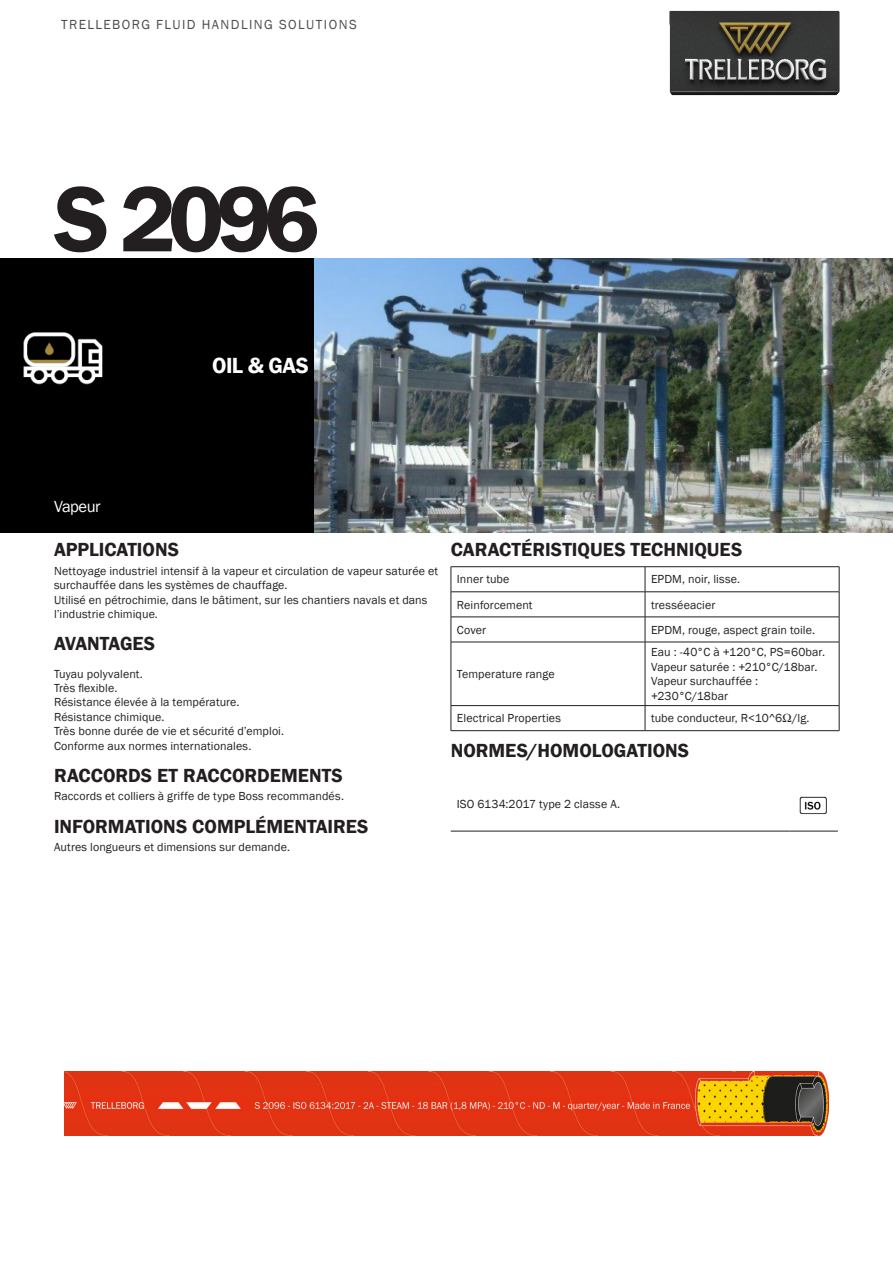
<style>
.page{position:relative;width:893px;height:1263px;background:#fff}
.page>*{position:absolute;margin:0;border:0;box-sizing:border-box;transform-origin:0 0}
._002_PRODUCT_NAME_1{font:600 96px "Franklin Gothic";color:#231f20}
._004_MARKET_SEGMENT{font:600 22.5px "Franklin Gothic";letter-spacing:-.02em;color:#fff}
.Title_Bold{font:600 19.5px "Franklin Gothic";color:#231f20}
._005_APPLICATION{font:16.5px "Franklin Gothic";letter-spacing:-.035em;color:#fff}
.t1{font:13.5px "Franklin Gothic";letter-spacing:.105em;color:#231f20}
.Text_8_PT{font:12px/14.4px "Franklin Gothic";letter-spacing:.01em;color:#231f20}
.TableBody{font:12px/14.4px "Franklin Gothic";letter-spacing:.01em;color:#231f20}
._006_TITRE{font:12px/14.4px "Franklin Gothic";letter-spacing:.01em;color:#231f20}
</style>
<div class="page">
<img style="left:669px;top:10px;width:171px;height:86px">
<div style="left:0;top:258px;width:315px;height:275px;background:#000"></div>
<img style="left:315px;top:258px;width:578px;height:275px">
<hr style="left:451px;top:566px;width:194px;height:1px;background:#231f20">
<hr style="left:645px;top:566px;width:194px;height:1px;background:#231f20">
<hr style="left:451px;top:591px;width:194px;height:1px;background:#231f20">
<hr style="left:645px;top:591px;width:194px;height:1px;background:#231f20">
<hr style="left:451px;top:617px;width:194px;height:1px;background:#231f20">
<svg style="left:451px;top:567px;width:1px;height:75px"></svg>
<hr style="left:645px;top:617px;width:194px;height:1px;background:#231f20">
<svg style="left:645px;top:567px;width:1px;height:75px"></svg>
<svg style="left:839px;top:567px;width:1px;height:75px"></svg>
<hr style="left:451px;top:642px;width:194px;height:1px;background:#231f20">
<hr style="left:451px;top:642px;width:1px;height:63px;background:#231f20">
<hr style="left:645px;top:642px;width:194px;height:1px;background:#231f20">
<hr style="left:645px;top:642px;width:1px;height:63px;background:#231f20">
<hr style="left:839px;top:642px;width:1px;height:63px;background:#231f20">
<hr style="left:451px;top:705px;width:194px;height:1px;background:#231f20">
<svg style="left:451px;top:706px;width:1px;height:24px"></svg>
<hr style="left:645px;top:705px;width:194px;height:1px;background:#231f20">
<svg style="left:645px;top:706px;width:1px;height:24px"></svg>
<svg style="left:839px;top:706px;width:1px;height:24px"></svg>
<hr style="left:451px;top:730px;width:194px;height:1px;background:#231f20">
<hr style="left:645px;top:730px;width:194px;height:1px;background:#231f20">
<hr style="left:451px;top:831px;width:338px;height:1px;background:#231f20">
<hr style="left:789px;top:831px;width:49px;height:1px;background:#231f20">
<img style="left:799px;top:796px;width:28px;height:19px">
<img style="left:64px;top:1072px;width:764px;height:64px">
<p class="t1" style="left:61px;top:16px;width:297px">TRELLEBORG FLUID HANDLING SOLUTIONS</p>
<p class="_002_PRODUCT_NAME_1" style="left:54px;top:160px;width:267px">S 2096</p>
<p class="_004_MARKET_SEGMENT" style="left:212px;top:351px;width:98px">OIL &amp; GAS</p>
<p class="_005_APPLICATION" style="left:54px;top:496px;width:48px">Vapeur</p>
<p class="Title_Bold" style="left:54px;top:538px;width:127px">APPLICATIONS</p>
<p class="Text_8_PT" style="left:54px;top:564px;width:386px">Nettoyage industriel intensif à la vapeur et circulation de vapeur saturée et surchauffée dans les systèmes de chauffage.<br>Utilisé en pétrochimie, dans le bâtiment, sur les chantiers navals et dans l’industrie chimique.</p>
<p class="Title_Bold" style="left:54px;top:632px;width:103px">AVANTAGES</p>
<p class="_006_TITRE" style="left:54px;top:667px;width:232px">Tuyau polyvalent.<br>Très flexible.<br>Résistance élevée à la température.<br>Résistance chimique.<br>Très bonne durée de vie et sécurité d’emploi.<br>Conforme aux normes internationales.</p>
<p class="Title_Bold" style="left:54px;top:763px;width:290px">RACCORDS ET RACCORDEMENTS</p>
<p class="Text_8_PT" style="left:54px;top:789px;width:291px">Raccords et colliers à griffe de type Boss recommandés.</p>
<p class="Title_Bold" style="left:54px;top:814px;width:316px">INFORMATIONS COMPLÉMENTAIRES</p>
<p class="Text_8_PT" style="left:54px;top:840px;width:238px">Autres longueurs et dimensions sur demande.</p>
<p class="Title_Bold" style="left:451px;top:538px;width:293px">CARACTÉRISTIQUES TECHNIQUES</p>
<p class="TableBody" style="left:457px;top:572px;width:54px">Inner tube</p>
<p class="TableBody" style="left:651px;top:572px;width:91px">EPDM, noir, lisse.</p>
<p class="TableBody" style="left:457px;top:598px;width:77px">Reinforcement</p>
<p class="TableBody" style="left:651px;top:598px;width:66px">tresséeacier</p>
<p class="TableBody" style="left:457px;top:623px;width:31px">Cover</p>
<p class="TableBody" style="left:651px;top:623px;width:166px">EPDM, rouge, aspect grain toile.</p>
<p class="TableBody" style="left:457px;top:667px;width:99px">Temperature range</p>
<p class="TableBody" style="left:651px;top:645px;width:175px">Eau : -40°C à +120°C, PS=60bar.<br>Vapeur saturée : +210°C/18bar.<br>Vapeur surchauffée : +230°C/18bar</p>
<p class="TableBody" style="left:457px;top:711px;width:106px">Electrical Properties</p>
<p class="TableBody" style="left:651px;top:711px;width:160px">tube conducteur, R&lt;10^6Ω/lg.</p>
<p class="Title_Bold" style="left:451px;top:739px;width:240px">NORMES/HOMOLOGATIONS</p>
<p class="TableBody" style="left:457px;top:797px;width:165px">ISO 6134:2017 type 2 classe A.</p>
</div>
